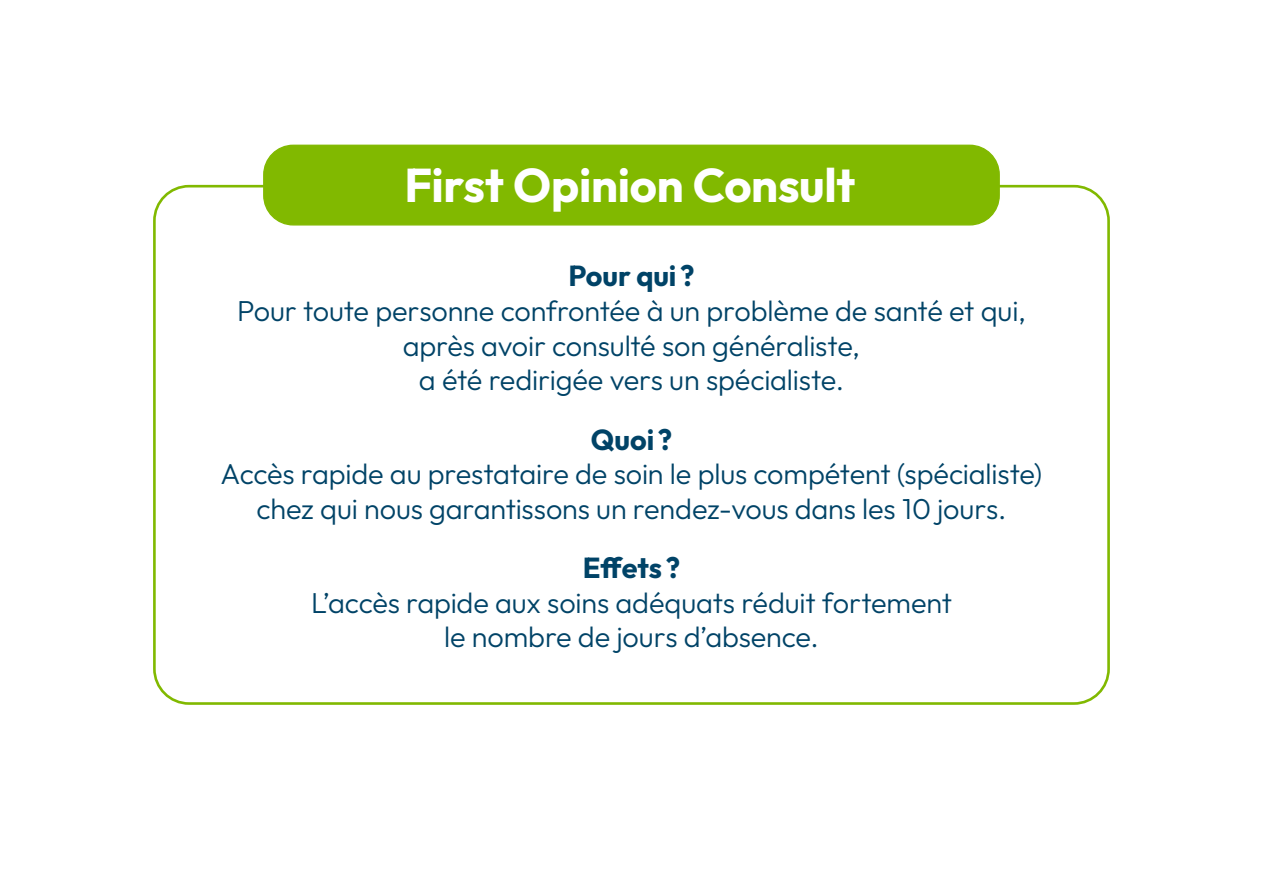
<style>
.page{position:relative;width:1263px;height:893px;background:#fff}
.page>*{position:absolute;margin:0;border:0;box-sizing:border-box;transform-origin:0 0}
.t1{font:700 47.25px "Outfit";letter-spacing:-.005em;color:#fff}
.t2{font:300 28.8px/34.7px "Outfit";letter-spacing:-.005em;color:#004367;text-align:center}
.t3{font:700 28.8px "Outfit";color:#004367}
</style>
<div class="page">
<div style="left:264px;top:145px;width:735px;height:80px;background:#81b900;border-radius:29px"></div>
<div style="left:263px;top:145px;width:737px;height:81px;border:1px solid #81b900;border-radius:29px"></div>
<h1 class="t1" style="left:405px;top:154px;width:452px">First Opinion Consult</h1>
<p class="t3" style="left:568px;top:257px;width:128px">Pour qui ?</p>
<p class="t2" style="left:237px;top:294px;width:790px">Pour toute personne confrontée à un problème de santé et qui, après avoir consulté son généraliste,<br>a été redirigée vers un spécialiste.</p>
<p class="t3" style="left:591px;top:420px;width:83px">Quoi?</p>
<p class="t2" style="left:221px;top:457px;width:823px">Accès rapide au prestataire de soin le plus compétent (spécialiste) chez qui nous garantissons un rendez-vous dans les 10 jours.</p>
<p class="t3" style="left:583px;top:549px;width:99px">Effets ?</p>
<p class="t2" style="left:311px;top:586px;width:642px">L’accès rapide aux soins adéquats réduit fortement le nombre de jours d’absence.</p>
</div>
